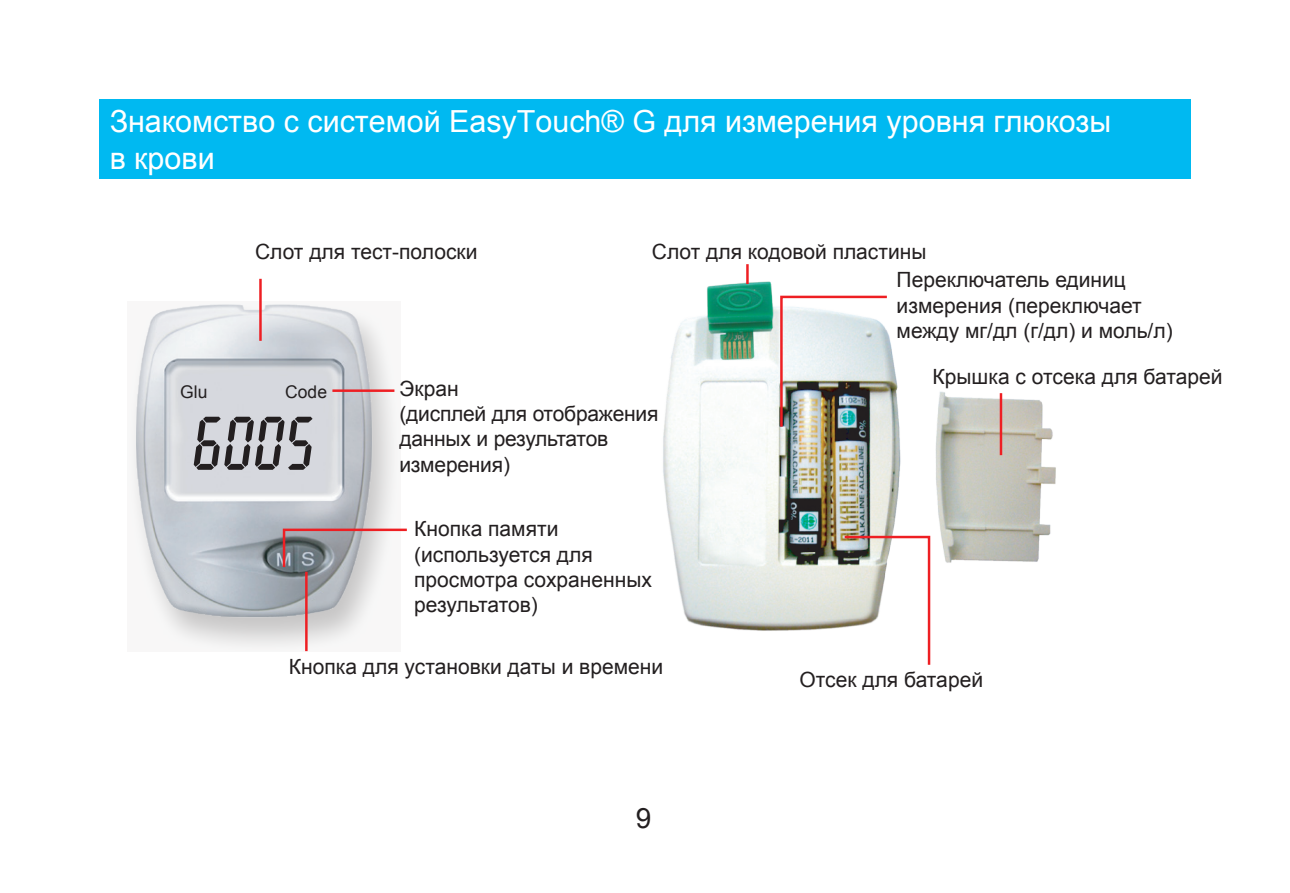
<style>
.page{position:relative;width:1290px;height:893px;background:#fff}
.page>*{position:absolute;margin:0;border:0;box-sizing:border-box;transform-origin:0 0}
.t1{font:30.45px/36.4px "Arial";color:#fff}
.t2{font:28px "Arial";color:#231f20}
.t3{font:21px/25.2px "Arial";color:#231f20}
.t4{font:17.5px "Arial";color:#231f20}
</style>
<div class="page">
<svg style="left:132px;top:325px;width:264px;height:327px;fill:#f4f4f4"></svg>
<img style="left:135px;top:304px;width:238px;height:327px">
<img style="left:663px;top:281px;width:393px;height:350px">
<hr style="left:259px;top:279px;width:3px;height:62px;background:#ee1f23">
<hr style="left:1000px;top:393px;width:2px;height:62px;background:#ee1f23">
<hr style="left:305px;top:572px;width:3px;height:79px;background:#ee1f23">
<svg style="left:282px;top:527px;width:125px;height:42px"></svg>
<svg style="left:194px;top:417px;width:119px;height:53px;background:#929296"></svg>
<hr style="left:332px;top:389px;width:62px;height:3px;background:#ee1f23">
<hr style="left:746px;top:264px;width:3px;height:20px;background:#ee1f23">
<svg style="left:842px;top:535px;width:89px;height:130px"></svg>
<img style="left:779px;top:294px;width:110px;height:135px">
<div style="left:99px;top:99px;width:1092px;height:80px;background:#00b9f1"></div>
<h1 class="t1" style="left:110px;top:104px;width:1003px">Знакомство с системой EasyTouch® G для измерения уровня глюкозы в крови</h1>
<p class="t3" style="left:255px;top:239px;width:224px">Слот для тест-полоски</p>
<p class="t3" style="left:652px;top:239px;width:276px">Слот для кодовой пластины</p>
<p class="t3" style="left:896px;top:268px;width:278px">Переключатель единиц измерения (переключает между мг/дл (г/дл) и моль/л)</p>
<p class="t4" style="left:180px;top:380px;width:29px">Glu</p>
<p class="t4" style="left:285px;top:380px;width:43px">Code</p>
<p class="t3" style="left:399px;top:376px;width:261px">Экран<br>(дисплей для отображения данных и результатов измерения)</p>
<p class="t3" style="left:414px;top:517px;width:239px">Кнопка памяти (используется для просмотра сохраненных результатов)</p>
<p class="t3" style="left:289px;top:654px;width:376px">Кнопка для установки даты и времени</p>
<h2 class="t2" style="left:636px;top:800px;width:17px">9</h2>
<p class="t3" style="left:932px;top:364px;width:291px">Крышка с отсека для батарей</p>
<p class="t3" style="left:799px;top:667px;width:185px">Отсек для батарей</p>
</div>
